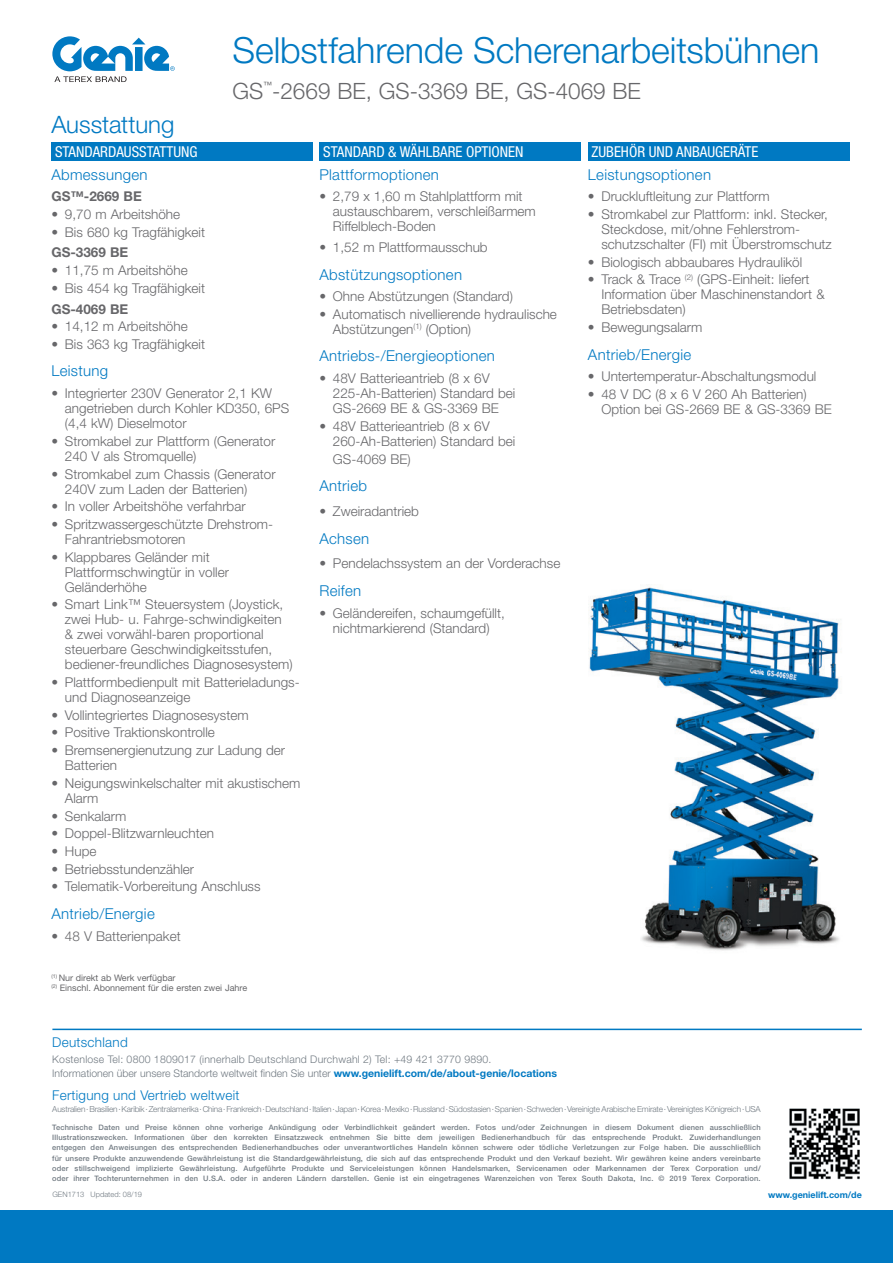
<style>
.page{position:relative;width:893px;height:1263px;background:#fff}
.page>*{position:absolute;margin:0;border:0;box-sizing:border-box;transform-origin:0 0}
.t1{font:300 36px "Helvetica Neue LT Std";letter-spacing:-.005em;color:#0079c2}
.t2{font:300 24px "Helvetica Neue LT Std";letter-spacing:-.005em;color:#0079c2}
.t3{font:300 22.5px "Helvetica Neue LT Std";color:#67676a}
.t4{font:300 15px "Helvetica Neue LT Std";letter-spacing:.02em;color:#0079c2}
.t5{font:condensed 15px "Helvetica Neue LT Std";color:#fff}
.t6{font:300 13.5px/15px "Helvetica Neue LT Std";color:#67676a}
.t7{font:300 13.5px "Helvetica Neue LT Std";letter-spacing:.02em;color:#0079c2}
.t8{font:700 13.5px "Helvetica Neue LT Std";color:#67676a}
.t9{font:300 10.5px/13.8px "Helvetica Neue LT Std";letter-spacing:.02em;color:#717a82}
.t10{font:9px/10.5px "Helvetica Neue LT Std";color:#67676a}
.t11{font:700 9px "Helvetica Neue LT Std";color:#0079c2}
.t12{font:condensed 8.7px "Helvetica Neue LT Std";color:#67676a}
.t13{font:300 8.25px "Helvetica Neue LT Std";letter-spacing:-.02em;color:#717a82}
.t14{font:500 7.5px/10.2px "Helvetica Neue LT Std";letter-spacing:.02em;color:#717a82;text-align:justify}
.t15{font:300 7.5px "Helvetica Neue LT Std";color:#717a82}
.s1{font-weight:700;color:#0079c2}
</style>
<div class="page">
<svg style="left:52px;top:36px;width:123px;height:46px"></svg>
<div style="left:51px;top:142px;width:262px;height:19px;background:#0079c2"></div>
<div style="left:320px;top:142px;width:261px;height:19px;background:#0079c2"></div>
<div style="left:588px;top:142px;width:261px;height:19px;background:#0079c2"></div>
<img style="left:588px;top:587px;width:253px;height:364px">
<div style="left:0;top:1210px;width:893px;height:53px;background:#0079c2"></div>
<img style="left:789px;top:1108px;width:71px;height:72px">
<hr style="left:52px;top:1029px;width:810px;height:1px;background:#0079c2">
<h1 class="t1" style="left:233px;top:28px;width:588px">Selbstfahrende Scherenarbeitsbühnen</h1>
<h2 class="t2" style="left:51px;top:110px;width:124px">Ausstattung</h2>
<p class="t12" style="left:263px;top:80px;width:10px">™</p>
<h3 class="t3" style="left:233px;top:77px;width:410px">GS -2669 BE, GS-3369 BE, GS-4069 BE</h3>
<p class="t5" style="left:55px;top:143px;width:144px">STANDARDAUSSTATTUNG</p>
<p class="t5" style="left:323px;top:143px;width:202px">STANDARD &amp; WÄHLBARE OPTIONEN</p>
<p class="t5" style="left:591px;top:143px;width:169px">ZUBEHÖR UND ANBAUGERÄTE</p>
<p class="t4" style="left:51px;top:165px;width:98px">Abmessungen</p>
<p class="t8" style="left:51px;top:188px;width:92px">GS™-2669 BE</p>
<p class="t6" style="left:51px;top:206px;width:130px">• 9,70 m Arbeitshöhe</p>
<p class="t6" style="left:51px;top:224px;width:155px">• Bis 680 kg Tragfähigkeit</p>
<p class="t8" style="left:51px;top:244px;width:78px">GS-3369 BE</p>
<p class="t6" style="left:51px;top:263px;width:138px">• 11,75 m Arbeitshöhe</p>
<p class="t6" style="left:51px;top:280px;width:155px">• Bis 454 kg Tragfähigkeit</p>
<p class="t8" style="left:51px;top:300px;width:78px">GS-4069 BE</p>
<p class="t6" style="left:51px;top:319px;width:138px">• 14,12 m Arbeitshöhe</p>
<p class="t6" style="left:51px;top:336px;width:155px">• Bis 363 kg Tragfähigkeit</p>
<p class="t4" style="left:51px;top:362px;width:58px">Leistung</p>
<p class="t6" style="left:65px;top:386px;width:226px;text-indent:-14px">• Integrierter 230V Generator 2,1 KW angetrieben durch Kohler KD350, 6PS (4,4 kW) Dieselmotor</p>
<p class="t6" style="left:65px;top:433px;width:212px;text-indent:-14px">• Stromkabel zur Plattform (Generator<br>240 V als Stromquelle)</p>
<p class="t6" style="left:65px;top:466px;width:212px;text-indent:-14px">• Stromkabel zum Chassis (Generator<br>240V zum Laden der Batterien)</p>
<p class="t6" style="left:51px;top:499px;width:196px">• In voller Arbeitshöhe verfahrbar</p>
<p class="t6" style="left:65px;top:516px;width:210px;text-indent:-14px">• Spritzwassergeschützte Drehstrom-<br>Fahrantriebsmotoren</p>
<p class="t6" style="left:65px;top:549px;width:166px;text-indent:-14px">• Klappbares Geländer mit<br>Plattformschwingtür in voller<br>Geländerhöhe</p>
<p class="t6" style="left:65px;top:597px;width:229px;text-indent:-14px">• Smart Link™ Steuersystem (Joystick, zwei Hub- u. Fahrge-schwindigkeiten &amp; zwei vorwähl-baren proportional steuerbare Geschwindigkeitsstufen, bediener-freundliches Diagnosesystem)</p>
<p class="t6" style="left:65px;top:674px;width:236px;text-indent:-14px">• Plattformbedienpult mit Batterieladungs&shy;und Diagnoseanzeige</p>
<p class="t6" style="left:51px;top:707px;width:199px">• Vollintegriertes Diagnosesystem</p>
<p class="t6" style="left:51px;top:725px;width:165px">• Positive Traktionskontrolle</p>
<p class="t6" style="left:65px;top:743px;width:222px;text-indent:-14px">• Bremsenergienutzung zur Ladung der<br>Batterien</p>
<p class="t6" style="left:65px;top:775px;width:237px;text-indent:-14px">• Neigungswinkelschalter mit akustischem<br>Alarm</p>
<p class="t6" style="left:51px;top:808px;width:77px">• Senkalarm</p>
<p class="t6" style="left:51px;top:826px;width:164px">• Doppel-Blitzwarnleuchten</p>
<p class="t6" style="left:51px;top:843px;width:47px">• Hupe</p>
<p class="t6" style="left:51px;top:861px;width:144px">• Betriebsstundenzähler</p>
<p class="t6" style="left:51px;top:879px;width:211px">• Telematik-Vorbereitung Anschluss</p>
<p class="t4" style="left:51px;top:904px;width:105px">Antrieb/Energie</p>
<p class="t6" style="left:51px;top:928px;width:131px">• 48 V Batterienpaket</p>
<p class="t10" style="left:51px;top:972px;width:197px"><sup>(1)</sup> Nur direkt ab Werk verfügbar<br><sup>(2)</sup> Einschl. Abonnement für die ersten zwei Jahre</p>
<p class="t4" style="left:319px;top:165px;width:121px">Plattformoptionen</p>
<p class="t6" style="left:333px;top:189px;width:204px;text-indent:-14px">• 2,79 x 1,60 m Stahlplattform mit austauschbarem, verschleißarmem<br>Riffelblech-Boden</p>
<p class="t6" style="left:319px;top:239px;width:170px">• 1,52 m Plattformausschub</p>
<p class="t4" style="left:319px;top:265px;width:144px">Abstützungsoptionen</p>
<p class="t6" style="left:319px;top:289px;width:195px">• Ohne Abstützungen (Standard)</p>
<p class="t6" style="left:333px;top:306px;width:226px;text-indent:-14px">• Automatisch nivellierende hydraulische<br>Abstützungen<sup>(1)</sup> (Option)</p>
<p class="t4" style="left:319px;top:347px;width:177px">Antriebs-/Energieoptionen</p>
<p class="t6" style="left:333px;top:371px;width:184px;text-indent:-14px">• 48V Batterieantrieb (8 x 6V<br>225-Ah-Batterien) Standard bei<br>GS-2669 BE &amp; GS-3369 BE</p>
<p class="t6" style="left:333px;top:418px;width:184px;text-indent:-14px">• 48V Batterieantrieb (8 x 6V<br>260-Ah-Batterien) Standard bei</p>
<p class="t6" style="left:333px;top:451px;width:79px">GS-4069 BE)</p>
<p class="t4" style="left:319px;top:477px;width:49px">Antrieb</p>
<p class="t6" style="left:319px;top:503px;width:101px">• Zweiradantrieb</p>
<p class="t4" style="left:319px;top:529px;width:51px">Achsen</p>
<p class="t6" style="left:319px;top:556px;width:242px">• Pendelachssystem an der Vorderachse</p>
<p class="t4" style="left:319px;top:581px;width:43px">Reifen</p>
<p class="t6" style="left:319px;top:605px;width:187px;text-align:center">• Geländereifen, schaumgefüllt, nichtmarkierend (Standard)</p>
<p class="t4" style="left:588px;top:165px;width:125px">Leistungsoptionen</p>
<p class="t6" style="left:588px;top:189px;width:183px">• Druckluftleitung zur Plattform</p>
<p class="t6" style="left:601px;top:206px;width:232px;text-indent:-14px">• Stromkabel zur Plattform: inkl. Stecker,<br>Steckdose, mit/ohne Fehlerstrom&shy;schutzschalter (FI) mit Überstromschutz</p>
<p class="t6" style="left:588px;top:254px;width:216px">• Biologisch abbaubares Hydrauliköl</p>
<p class="t6" style="left:601px;top:272px;width:225px;text-indent:-13px">• Track &amp; Trace <sup>(2)</sup> (GPS-Einheit: liefert<br>Information über Maschinenstandort &amp;<br>Betriebsdaten)</p>
<p class="t6" style="left:588px;top:320px;width:116px">• Bewegungsalarm</p>
<p class="t4" style="left:588px;top:345px;width:105px">Antrieb/Energie</p>
<p class="t6" style="left:588px;top:369px;width:230px">• Untertemperatur-Abschaltungsmodul</p>
<p class="t6" style="left:601px;top:386px;width:232px;text-indent:-14px">• 48 V DC (8 x 6 V 260 Ah Batterien)<br>Option bei GS-2669 BE &amp; GS-3369 BE</p>
<p class="t7" style="left:52px;top:1034px;width:77px">Deutschland</p>
<p class="t9" style="left:52px;top:1052px;width:506px">Kostenlose Tel: 0800 1809017 (innerhalb Deutschland Durchwahl 2) Tel: +49 421 3770 9890.<br>Informationen über unsere Standorte weltweit finden Sie unter <span class="s1">www.genielift.com/de/about-genie/locations</span></p>
<p class="t7" style="left:52px;top:1087px;width:189px">Fertigung und Vertrieb weltweit</p>
<p class="t13" style="left:52px;top:1103px;width:710px">Australien · Brasilien · Karibik · Zentralamerika · China · Frankreich · Deutschland · Italien · Japan · Korea · Mexiko · Russland · Südostasien · Spanien · Schweden · Vereinigte Arabische Emirate · Vereinigtes Königreich · USA</p>
<p class="t14" style="left:52px;top:1122px;width:710px">Technische Daten und Preise können ohne vorherige Ankündigung oder Verbindlichkeit geändert werden. Fotos und/oder Zeichnungen in diesem Dokument dienen ausschließlich Illustrationszwecken. Informationen über den korrekten Einsatzzweck entnehmen Sie bitte dem jeweiligen Bedienerhandbuch für das entsprechende Produkt. Zuwiderhandlungen entgegen den Anweisungen des entsprechenden Bedienerhandbuches oder unverantwortliches Handeln können schwere oder tödliche Verletzungen zur Folge haben. Die ausschließlich für unsere Produkte anzuwendende Gewährleistung ist die Standardgewährleistung, die sich auf das entsprechende Produkt und den Verkauf bezieht. Wir gewähren keine anders vereinbarte oder stillschweigend implizierte Gewährleistung. Aufgeführte Produkte und Serviceleistungen können Handelsmarken, Servicenamen oder Markennamen der Terex Corporation und/ oder ihrer Tochterunternehmen in den U.S.A. oder in anderen Ländern darstellen. Genie ist ein eingetragenes Warenzeichen von Terex South Dakota, Inc. © 2019 Terex Corporation.</p>
<p class="t15" style="left:52px;top:1190px;width:91px">GEN1713 Updated: 08/19</p>
<p class="t11" style="left:768px;top:1190px;width:95px">www.genielift.com/de</p>
</div>
